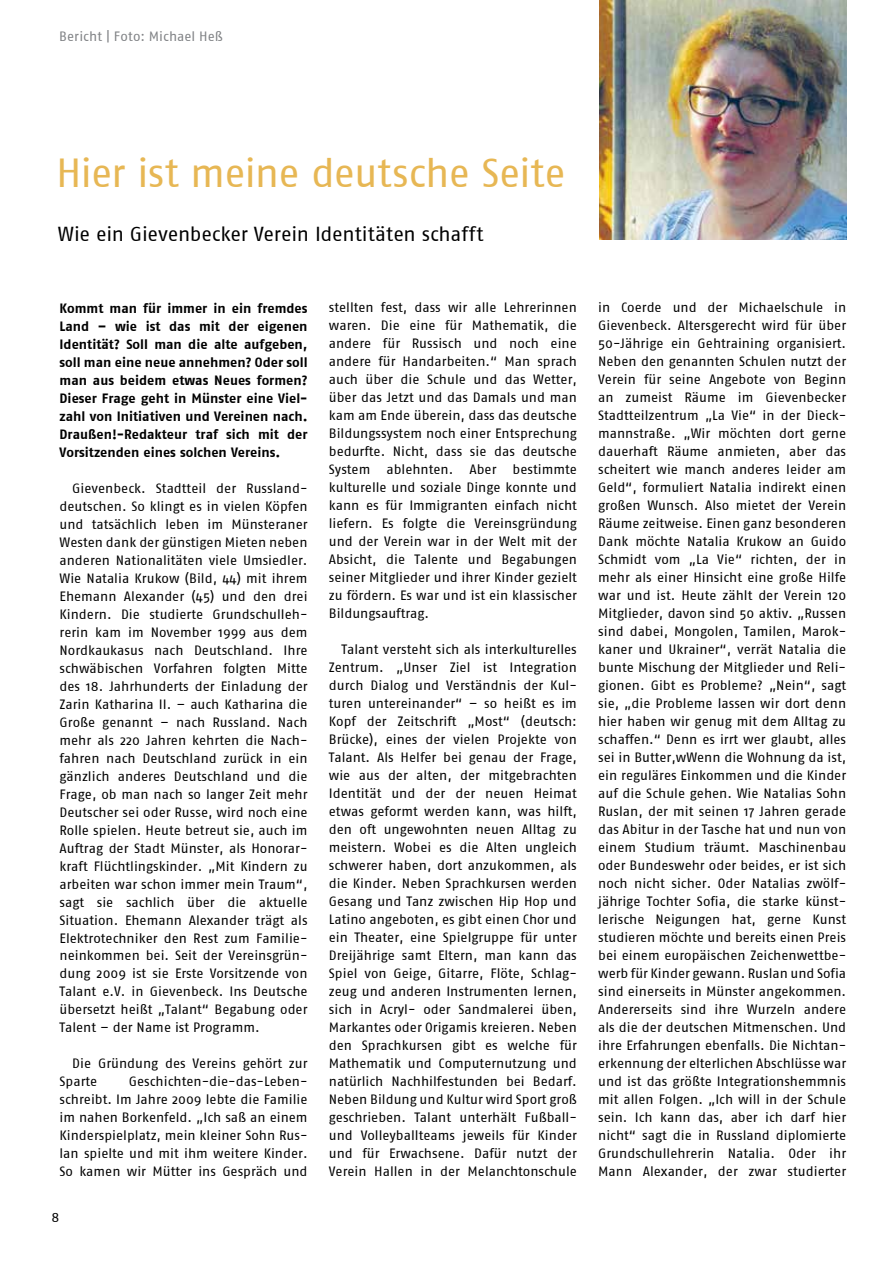
<style>
.page{position:relative;width:893px;height:1263px;background:#fff}
.page>*{position:absolute;margin:0;border:0;box-sizing:border-box;transform-origin:0 0}
.t1{font:40.5px "Fago No Regular Roman";letter-spacing:-.025em;color:#e7b754}
.t2{font:20.25px "Fago No Regular Roman";letter-spacing:-.015em;color:#000}
.t3{font:13.5px/18px "Fago No Regular Roman";color:#000;text-align:justify}
.t4{font:13.5px/18px "Fago No Bold Roman";color:#000;text-align:justify}
.t5{font:13.5px "Fago No Regular Roman";color:#808285}
</style>
<div class="page">
<img style="left:599px;top:0;width:247px;height:240px">
<p class="t5" style="left:59px;top:29px;width:165px">Bericht | Foto: Michael Heß</p>
<h1 class="t1" style="left:56px;top:149px;width:511px">Hier ist meine deutsche Seite</h1>
<h2 class="t2" style="left:58px;top:222px;width:427px">Wie ein Gievenbecker Verein Identitäten schafft</h2>
<p class="t4" style="left:60px;top:299px;width:250px">Kommt man für immer in ein fremdes Land – wie ist das mit der eigenen Identität? Soll man die alte aufgeben, soll man eine neue annehmen? Oder soll man aus beidem etwas Neues formen?<br>Dieser Frage geht in Münster eine Viel&shy;zahl von Initiativen und Vereinen nach.<br>Draußen!-Redakteur traf sich mit der Vorsitzenden eines solchen Vereins.</p>
<p class="t3" style="left:60px;top:479px;width:250px;text-indent:13px">Gievenbeck. Stadtteil der Russland&shy;deutschen. So klingt es in vielen Köpfen und tatsächlich leben im Münsteraner Westen dank der günstigen Mieten neben anderen Nationalitäten viele Umsiedler.<br>Wie Natalia Krukow (Bild, 44) mit ihrem Ehemann Alexander (45) und den drei Kindern. Die studierte Grundschulleh&shy;rerin kam im November 1999 aus dem Nordkaukasus nach Deutschland. Ihre schwäbischen Vorfahren folgten Mitte des 18. Jahrhunderts der Einladung der Zarin Katharina II. – auch Katharina die Große genannt – nach Russland. Nach mehr als 220 Jahren kehrten die Nach&shy;fahren nach Deutschland zurück in ein gänzlich anderes Deutschland und die Frage, ob man nach so langer Zeit mehr Deutscher sei oder Russe, wird noch eine Rolle spielen. Heute betreut sie, auch im Auftrag der Stadt Münster, als Honorar&shy;kraft Flüchtlingskinder. „Mit Kindern zu arbeiten war schon immer mein Traum“, sagt sie sachlich über die aktuelle Situation. Ehemann Alexander trägt als Elektrotechniker den Rest zum Familie&shy;neinkommen bei. Seit der Vereinsgrün&shy;dung 2009 ist sie Erste Vorsitzende von Talant e.V. in Gievenbeck. Ins Deutsche übersetzt heißt „Talant“ Begabung oder Talent – der Name ist Programm.</p>
<p class="t3" style="left:60px;top:1055px;width:250px;text-indent:13px">Die Gründung des Vereins gehört zur<br>Sparte</p>
<p class="t3" style="left:60px;top:1073px;width:250px;text-indent:69px">Geschichten-die-das-Leben&shy;schreibt. Im Jahre 2009 lebte die Familie im nahen Borkenfeld. „Ich saß an einem Kinderspielplatz, mein kleiner Sohn Rus&shy;lan spielte und mit ihm weitere Kinder.<br>So kamen wir Mütter ins Gespräch und</p>
<p class="t3" style="left:52px;top:1208px;width:9px">8</p>
<p class="t3" style="left:329px;top:299px;width:250px">stellten fest, dass wir alle Lehrerinnen waren. Die eine für Mathematik, die andere für Russisch und noch eine andere für Handarbeiten.“ Man sprach auch über die Schule und das Wetter, über das Jetzt und das Damals und man kam am Ende überein, dass das deutsche Bildungssystem noch einer Entsprechung bedurfte. Nicht, dass sie das deutsche System ablehnten. Aber bestimmte kulturelle und soziale Dinge konnte und kann es für Immigranten einfach nicht liefern. Es folgte die Vereinsgründung und der Verein war in der Welt mit der Absicht, die Talente und Begabungen seiner Mitglieder und ihrer Kinder gezielt zu fördern. Es war und ist ein klassischer Bildungsauftrag.</p>
<p class="t3" style="left:329px;top:640px;width:250px;text-indent:13px">Talant versteht sich als interkulturelles Zentrum. „Unser Ziel ist Integration durch Dialog und Verständnis der Kul&shy;turen untereinander“ – so heißt es im Kopf der Zeitschrift „Most“ (deutsch:<br>Brücke), eines der vielen Projekte von Talant. Als Helfer bei genau der Frage, wie aus der alten, der mitgebrachten Identität und der der neuen Heimat etwas geformt werden kann, was hilft, den oft ungewohnten neuen Alltag zu meistern. Wobei es die Alten ungleich schwerer haben, dort anzukommen, als die Kinder. Neben Sprachkursen werden Gesang und Tanz zwischen Hip Hop und Latino angeboten, es gibt einen Chor und ein Theater, eine Spielgruppe für unter Dreijährige samt Eltern, man kann das Spiel von Geige, Gitarre, Flöte, Schlag&shy;zeug und anderen Instrumenten lernen, sich in Acryl- oder Sandmalerei üben, Markantes oder Origamis kreieren. Neben den Sprachkursen gibt es welche für Mathematik und Computernutzung und natürlich Nachhilfestunden bei Bedarf.<br>Neben Bildung und Kultur wird Sport groß geschrieben. Talant unterhält Fußball&shy;und Volleyballteams jeweils für Kinder und für Erwachsene. Dafür nutzt der Verein Hallen in der Melanchtonschule</p>
<p class="t3" style="left:598px;top:298px;width:250px">in Coerde und der Michaelschule in Gievenbeck. Altersgerecht wird für über 50-Jährige ein Gehtraining organisiert.<br>Neben den genannten Schulen nutzt der Verein für seine Angebote von Beginn an zumeist Räume im Gievenbecker Stadtteilzentrum „La Vie“ in der Dieck&shy;mannstraße. „Wir möchten dort gerne dauerhaft Räume anmieten, aber das scheitert wie manch anderes leider am Geld“, formuliert Natalia indirekt einen großen Wunsch. Also mietet der Verein Räume zeitweise. Einen ganz besonderen Dank möchte Natalia Krukow an Guido Schmidt vom „La Vie“ richten, der in mehr als einer Hinsicht eine große Hilfe war und ist. Heute zählt der Verein 120<br>Mitglieder, davon sind 50 aktiv. „Russen sind dabei, Mongolen, Tamilen, Marok&shy;kaner und Ukrainer“, verrät Natalia die bunte Mischung der Mitglieder und Reli&shy;gionen. Gibt es Probleme? „Nein“, sagt sie, „die Probleme lassen wir dort denn hier haben wir genug mit dem Alltag zu schaffen.“ Denn es irrt wer glaubt, alles sei in Butter,wWenn die Wohnung da ist, ein reguläres Einkommen und die Kinder auf die Schule gehen. Wie Natalias Sohn Ruslan, der mit seinen 17 Jahren gerade das Abitur in der Tasche hat und nun von einem Studium träumt. Maschinenbau oder Bundeswehr oder beides, er ist sich noch nicht sicher. Oder Natalias zwölf&shy;jährige Tochter Sofia, die starke künst&shy;lerische Neigungen hat, gerne Kunst studieren möchte und bereits einen Preis bei einem europäischen Zeichenwettbe&shy;werb für Kinder gewann. Ruslan und Sofia sind einerseits in Münster angekommen.<br>Andererseits sind ihre Wurzeln andere als die der deutschen Mitmenschen. Und ihre Erfahrungen ebenfalls. Die Nichtan&shy;erkennung der elterlichen Abschlüsse war und ist das größte Integrationshemmnis mit allen Folgen. „Ich will in der Schule sein. Ich kann das, aber ich darf hier nicht“ sagt die in Russland diplomierte Grundschullehrerin Natalia. Oder ihr Mann Alexander, der zwar studierter</p>
</div>
